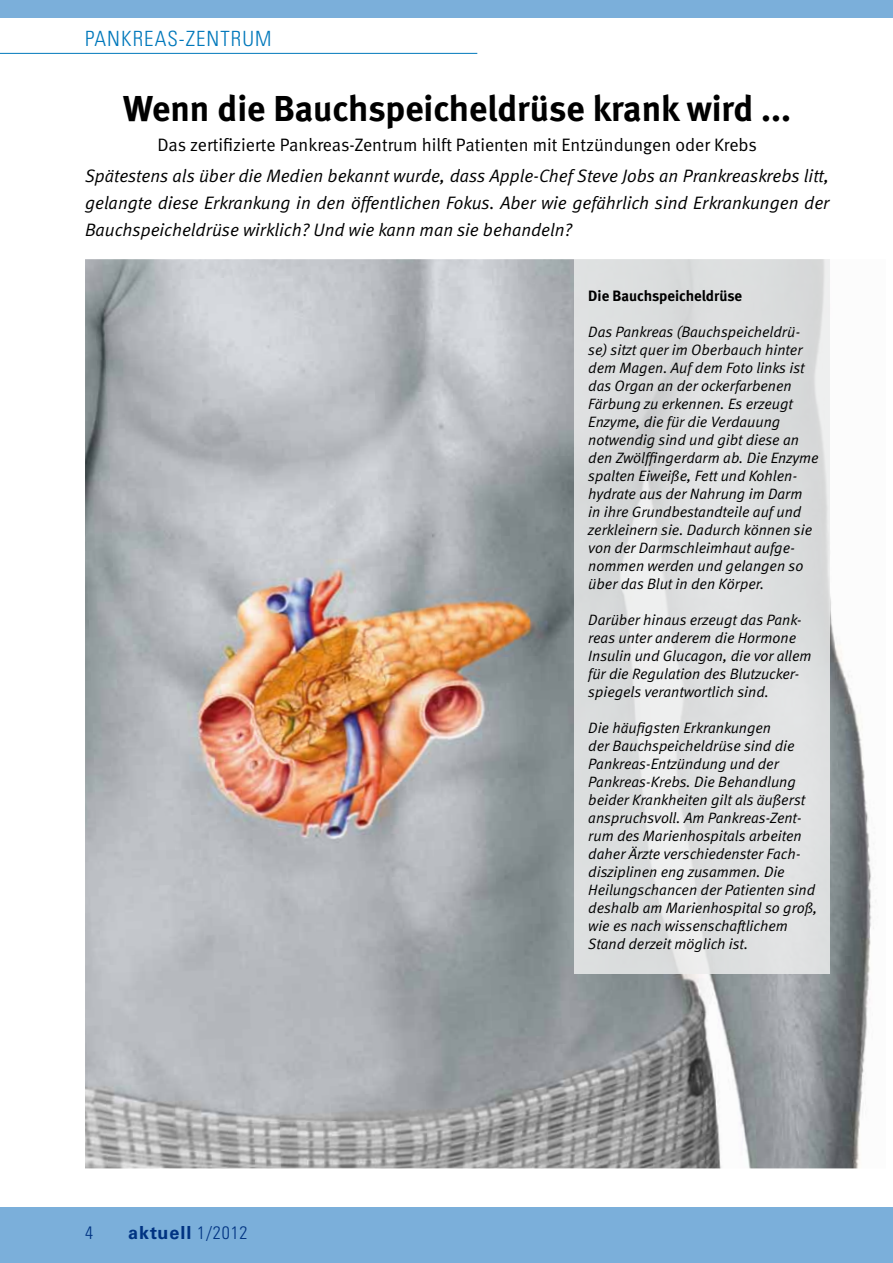
<style>
.page{position:relative;width:893px;height:1263px;background:#fff}
.page>*{position:absolute;margin:0;border:0;box-sizing:border-box;transform-origin:0 0}
.t1{font:700 36px "Meta";color:#000}
.t2{font:300 condensed 21px "Univers";letter-spacing:.05em;color:#0078bb}
.t3{font:italic 18px/27px "Meta Normal";color:#000;text-align:justify}
.t4{font:18px "Meta Normal";color:#000}
.t5{font:700 18px "Univers";letter-spacing:.05em;color:#003382}
.t6{font:300 condensed 18px "Univers";color:#003382}
.t7{font:italic 15px/18px "Meta Normal";color:#000}
.t8{font:15px "Meta Bold LF";color:#000}
.s1{font-weight:300;font-stretch:condensed}
</style>
<div class="page">
<div style="left:0;top:1208px;width:893px;height:55px;background:#7bafda"></div>
<div style="left:0;top:0;width:893px;height:17px;background:#7bafda"></div>
<hr style="left:0;top:53px;width:477px;height:1px;background:#0078bb">
<img style="left:85px;top:259px;width:791px;height:909px">
<svg style="left:574px;top:259px;width:255px;height:715px;background:#dddfe0"></svg>
<h2 class="t2" style="left:85px;top:26px;width:188px">PANKREAS-ZENTRUM</h2>
<h1 class="t1" style="left:123px;top:87px;width:669px">Wenn die Bauchspeicheldrüse krank wird ...</h1>
<p class="t4" style="left:157px;top:134px;width:601px">Das zertifizierte Pankreas-Zentrum hilft Patienten mit Entzündungen oder Krebs</p>
<p class="t3" style="left:85px;top:162px;width:746px">Spätestens als über die Medien bekannt wurde, dass Apple-Chef Steve Jobs an Prankreaskrebs litt, gelangte diese Erkrankung in den öffentlichen Fokus. Aber wie gefährlich sind Erkrankungen der Bauchspeicheldrüse wirklich? Und wie kann man sie behandeln?</p>
<p class="t6" style="left:85px;top:1222px;width:9px">4</p>
<p class="t5" style="left:128px;top:1222px;width:121px">aktuell <span class="s1">1/2012</span></p>
<p class="t8" style="left:588px;top:287px;width:155px">Die Bauchspeicheldrüse</p>
<p class="t7" style="left:588px;top:323px;width:232px">Das Pankreas (Bauchspeicheldrü&shy;se) sitzt quer im Oberbauch hinter dem Magen. Auf dem Foto links ist das Organ an der ockerfarbenen<br>Färbung zu erkennen. Es erzeugt<br>Enzyme, die für die Verdauung notwendig sind und gibt diese an den Zwölffingerdarm ab. Die Enzyme spalten Eiweiße, Fett und Kohlen&shy;hydrate aus der Nahrung im Darm<br>in ihre Grundbestandteile auf und zerkleinern sie. Dadurch können sie von der Darmschleimhaut aufge&shy;nommen werden und gelangen so über das Blut in den Körper.</p>
<p class="t7" style="left:588px;top:611px;width:225px">Darüber hinaus erzeugt das Pank&shy;reas unter anderem die Hormone Insulin und Glucagon, die vor allem für die Regulation des Blutzucker&shy;spiegels verantwortlich sind.</p>
<p class="t7" style="left:588px;top:719px;width:231px">Die häufigsten Erkrankungen<br>der Bauchspeicheldrüse sind die<br>Pankreas-Entzündung und der<br>Pankreas-Krebs. Die Behandlung beider Krankheiten gilt als äußerst anspruchsvoll. Am Pankreas-Zent&shy;rum des Marienhospitals arbeiten daher Ärzte verschiedenster Fach&shy;disziplinen eng zusammen. Die<br>Heilungschancen der Patienten sind deshalb am Marienhospital so groß, wie es nach wissenschaftlichem<br>Stand derzeit möglich ist.</p>
</div>
